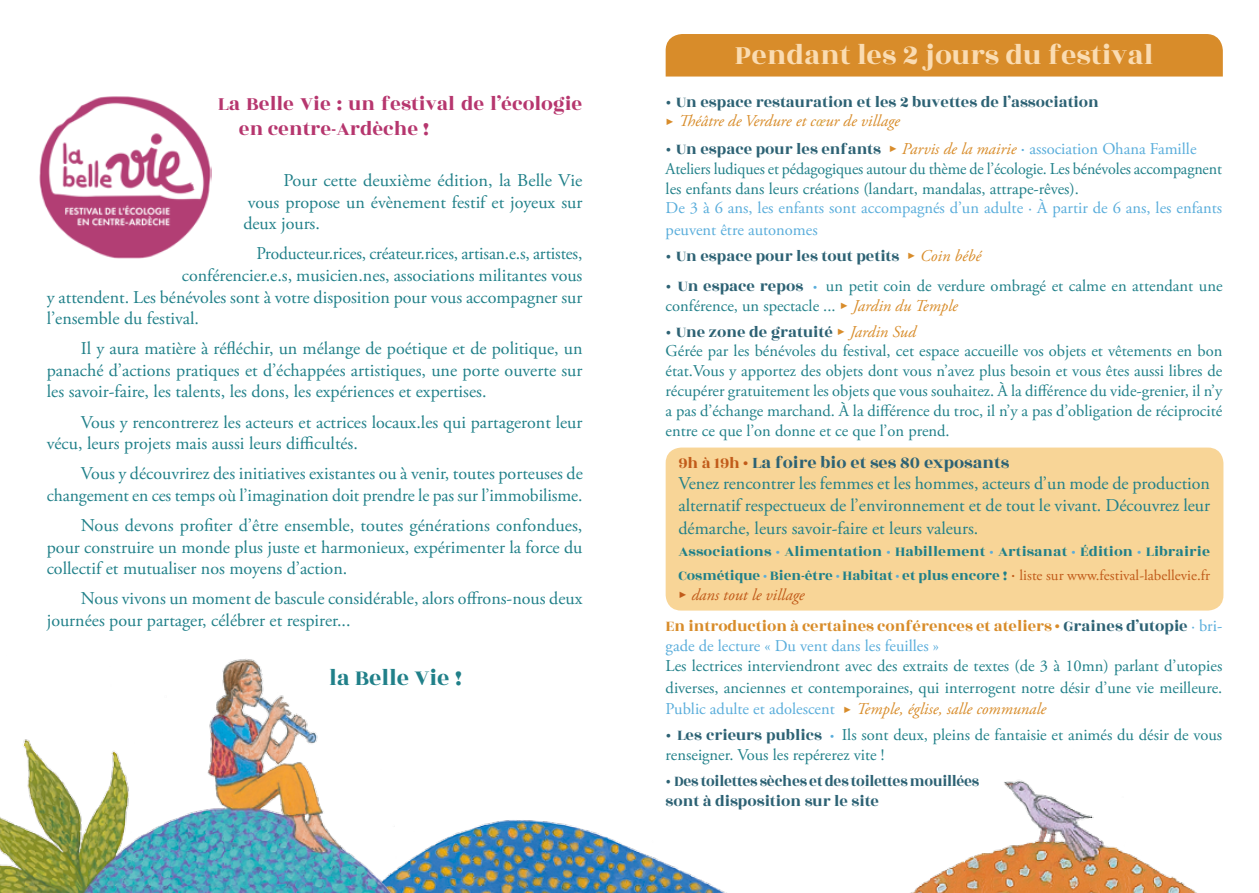
<style>
.page{position:relative;width:1259px;height:893px;background:#fff}
.page>*{position:absolute;margin:0;border:0;box-sizing:border-box;transform-origin:0 0}
.t1{font:30px "Rozha One";color:#fadcb2}
.t2{font:24px "Rozha One";color:#208089}
.t3{font:21px/25.2px "Rozha One";color:#b6366e}
.t4{font:18px/21.6px "Adobe Garamond Pro";color:#208089}
.t5{font:18px "Rozha One";color:#2d6274}
.t6{font:16.5px/19.8px "Adobe Garamond Pro";color:#208089}
.t7{font:16.5px/21.6px "Adobe Garamond Pro";color:#59addb}
.t8{font:16.5px "Rozha One";color:#2d6274}
.t9{font:16.5px/19.8px "Rozha One";color:#2d6274;scale:.94 1}
.t10{font:16.5px "Rozha One";color:#d88c2a}
.t11{font:italic 16.5px "Adobe Garamond Pro";color:#d88c2a}
.t12{font:italic 16.5px "Adobe Garamond Pro";color:#c15b1a}
.t13{font:15px/23.4px "Rozha One";letter-spacing:.01em;color:#208089;scale:1.04 1}
.s1{font-family:"Adobe Garamond Pro";font-size:13.5px}
.s2{font-family:"Times New Roman";font-style:normal;font-size:9px}
.s3{color:#d69f3a}
.s4{font-size:13.5px;color:#2d6274}
.s5{font-family:"Rozha One";color:#2d6274}
.s6{font-family:"Times New Roman";font-size:9px;color:#d88c2a}
.s7{font-style:italic;color:#d88c2a}
.s8{font-size:19.5px;color:#59addb}
.s9{color:#59addb}
.s10{font-family:"Adobe Garamond Pro";font-style:italic;color:#d88c2a}
.s11{font-family:"Rozha One";font-size:15px;color:#59addb}
.s12{font-size:16.5px;color:#c15b1a}
.s13{font-size:19.5px;color:#c15b1a}
.s14{font-family:"Adobe Garamond Pro";font-size:19.5px;color:#c15b1a}
.s15{font-family:"Adobe Garamond Pro";color:#c15b1a}
.s16{font-size:19.5px}
.s17{color:#2d6274}
.s18{font-family:"Adobe Garamond Pro";color:#59addb}
</style>
<div class="page">
<img style="left:863px;top:780px;width:334px;height:113px">
<div style="left:665px;top:448px;width:558px;height:163px;background:#f8d597;border-radius:16px"></div>
<div style="left:665px;top:34px;width:557px;height:43px;background:#d88c2a"></div>
<img style="left:412px;top:820px;width:315px;height:73px">
<img style="left:0;top:659px;width:412px;height:234px">
<img style="left:39px;top:96px;width:172px;height:163px">
<p class="t3" style="left:239px;top:91px;width:345px;text-indent:-21px">La Belle Vie : un festival de l’écologie en centre-Ardèche !</p>
<p class="t4" style="left:243px;top:170px;width:341px;text-align:justify;text-indent:40px">Pour cette deuxième édition, la Belle Vie vous propose un évènement festif et joyeux sur deux jours.</p>
<p class="t4" style="left:256px;top:243px;width:327px">Producteur.rices, créateur.rices, artisan.e.s, artistes,</p>
<p class="t4" style="left:182px;top:265px;width:402px">conférencier.e.s, musicien.nes, associations militantes vous</p>
<p class="t4" style="left:47px;top:287px;width:537px">y attendent. Les bénévoles sont à votre disposition pour vous accompagner sur</p>
<p class="t4" style="left:47px;top:308px;width:154px">l’ensemble du festival.</p>
<p class="t4" style="left:47px;top:338px;width:537px;text-align:justify;text-indent:34px">Il y aura matière à réfléchir, un mélange de poétique et de politique, un panaché d’actions pratiques et d’échappées artistiques, une porte ouverte sur les savoir-faire, les talents, les dons, les expériences et expertises.</p>
<p class="t4" style="left:47px;top:412px;width:537px;text-indent:34px">Vous y rencontrerez les acteurs et actrices locaux.les qui partageront leur vécu, leurs projets mais aussi leurs difficultés.</p>
<p class="t4" style="left:47px;top:463px;width:537px;text-align:right">Vous y découvrirez des initiatives existantes ou à venir, toutes porteuses de changement en ces temps où l’imagination doit prendre le pas sur l’immobilisme.</p>
<p class="t4" style="left:47px;top:515px;width:537px;text-align:justify;text-indent:34px">Nous devons profiter d’être ensemble, toutes générations confondues, pour construire un monde plus juste et harmonieux, expérimenter la force du collectif et mutualiser nos moyens d’action.</p>
<p class="t4" style="left:47px;top:588px;width:537px;text-indent:34px">Nous vivons un moment de bascule considérable, alors offrons-nous deux journées pour partager, célébrer et respirer...</p>
<h2 class="t2" style="left:329px;top:660px;width:135px">la Belle Vie !</h2>
<h1 class="t1" style="left:734px;top:34px;width:420px">Pendant les 2 jours du festival</h1>
<p class="t8" style="left:665px;top:90px;width:435px"><span class="s1">•</span> Un espace restauration et les 2 buvettes de l’association</p>
<p class="t11" style="left:665px;top:111px;width:236px"><span class="s2">►</span> Théâtre de Verdure et c<span class="s3">œ</span>ur de village</p>
<p class="t6" style="left:665px;top:139px;width:558px"><span class="s4">•</span> <span class="s5">Un espace pour les enfants</span> <span class="s6">►</span> <span class="s7">Parvis de la mairie</span> <span class="s8">·</span> <span class="s9">association Ohana Famille<br></span>Ateliers ludiques et pédagogiques autour du thème de l’écologie. Les bénévoles accompagnent les enfants dans leurs créations (landart, mandalas, attrape-rêves).</p>
<p class="t7" style="left:665px;top:198px;width:558px">De 3 à 6 ans, les enfants sont accompagnés d’un adulte · À partir de 6 ans, les enfants peuvent être autonomes</p>
<p class="t8" style="left:665px;top:244px;width:317px"><span class="s1">•</span> Un espace pour les tout petits <span class="s6">►</span> <span class="s10">Coin bébé</span></p>
<p class="t6" style="left:665px;top:276px;width:558px"><span class="s4">•</span> <span class="s5">Un espace repos</span> <span class="s11">·</span> un petit coin de verdure ombragé et calme en attendant une conférence, un spectacle ... <span class="s6">►</span> <span class="s7">Jardin du Temple</span></p>
<p class="t8" style="left:665px;top:320px;width:252px"><span class="s1">•</span> Une zone de gratuité <span class="s6">►</span> <span class="s10">Jardin Sud</span></p>
<p class="t6" style="left:665px;top:342px;width:558px;text-align:justify">Gérée par les bénévoles du festival, cet espace accueille vos objets et vêtements en bon état.Vous y apportez des objets dont vous n’avez plus besoin et vous êtes aussi libres de récupérer gratuitement les objets que vous souhaitez. À la différence du vide-grenier, il n’y a pas d’échange marchand. À la différence du troc, il n’y a pas d’obligation de réciprocité entre ce que l’on donne et ce que l’on prend.</p>
<p class="t5" style="left:678px;top:449px;width:332px"><span class="s12">9h à 19h</span> <span class="s13">·</span> La foire bio et ses 80 exposants</p>
<p class="t4" style="left:678px;top:473px;width:533px">Venez rencontrer les femmes et les hommes, acteurs d’un mode de production alternatif respectueux de l’environnement et de tout le vivant. Découvrez leur</p>
<p class="t4" style="left:678px;top:518px;width:301px">démarche, leurs savoir-faire et leurs valeurs.</p>
<p class="t13" style="left:678px;top:540px;width:513px">Associations <span class="s9">·</span> Alimentation <span class="s9">·</span> Habillement <span class="s9">·</span> Artisanat <span class="s9">·</span> Édition <span class="s9">·</span> Librairie<br>Cosmétique <span class="s9">·</span> Bien-être <span class="s9">·</span> Habitat <span class="s9">·</span> et plus encore ! <span class="s14">·</span> <span class="s15">liste sur www.festival-labellevie.fr</span></p>
<p class="t12" style="left:678px;top:584px;width:128px"><span class="s2">►</span> dans tout le village</p>
<p class="t10" style="left:665px;top:615px;width:558px">En introduction à certaines conférences et ateliers <span class="s16">·</span> <span class="s17">Graines d’utopie</span> <span class="s18">· bri-</span></p>
<p class="t7" style="left:665px;top:636px;width:275px">gade de lecture « Du vent dans les feuilles »</p>
<p class="t6" style="left:665px;top:656px;width:558px;line-height:21.6px;text-align:justify">Les lectrices interviendront avec des extraits de textes (de 3 à 10mn) parlant d’utopies diverses, anciennes et contemporaines, qui interrogent notre désir d’une vie meilleure.<br><span class="s9">Public adulte et adolescent</span> <span class="s6">►</span> <span class="s7">Temple, église, salle communale</span></p>
<p class="t6" style="left:665px;top:726px;width:558px"><span class="s4">•</span> <span class="s5">Les crieurs publics</span> <span class="s11">·</span> Ils sont deux, pleins de fantaisie et animés du désir de vous renseigner. Vous les repérerez vite !</p>
<p class="t9" style="left:665px;top:771px;width:335px"><span class="s1">•</span> Des toilettes sèches et des toilettes mouillées sont à disposition sur le site</p>
</div>
